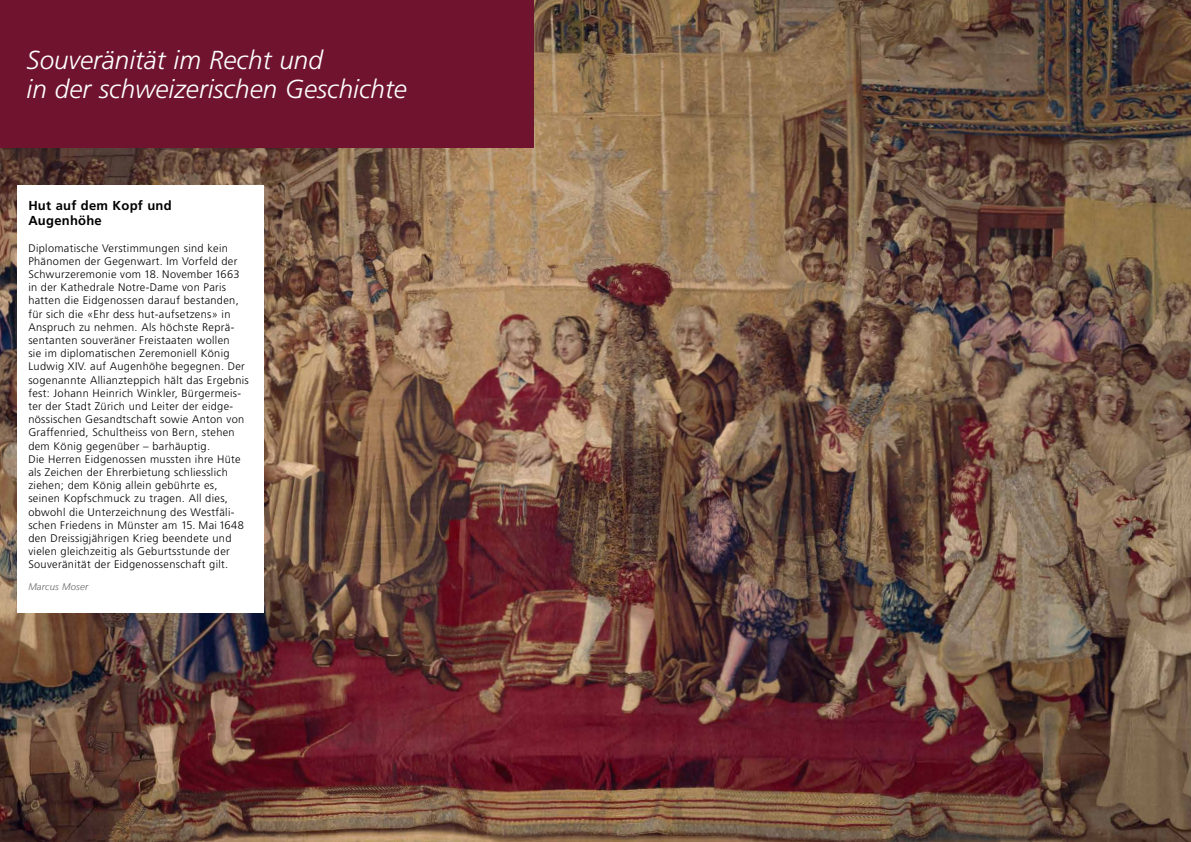
<style>
.page{position:relative;width:1191px;height:842px;background:#fff}
.page>*{position:absolute;margin:0;border:0;box-sizing:border-box;transform-origin:0 0}
.t1{font:italic 300 26px/29px "Frutiger LT Pro";color:#fff}
.t2{font:700 13px/15.6px "Frutiger LT Com";letter-spacing:.02em;color:#000}
.t3{font:300 11px/13.2px "Frutiger LT Pro";letter-spacing:.03em;color:#000}
.t4{font:italic 300 9.5px "Frutiger LT Com";letter-spacing:.02em;color:#636466}
</style>
<div class="page">
<img style="left:0;top:0;width:1191px;height:842px">
<div style="left:17px;top:185px;width:247px;height:427px;background:#fff"></div>
<div style="left:0;top:0;width:533px;height:147px;background:#6f132f"></div>
<h1 class="t1" style="left:27px;top:46px;width:382px">Souveränität im Recht und<br>in der schweizerischen Geschichte</h1>
<p class="t2" style="left:28px;top:197px;width:145px">Hut auf dem Kopf und<br>Augenhöhe</p>
<p class="t3" style="left:28px;top:241px;width:222px">Diplomatische Verstimmungen sind kein Phänomen der Gegenwart. Im Vorfeld der Schwurzeremonie vom 18. November 1663 in der Kathedrale Notre-Dame von Paris hatten die Eidgenossen darauf bestanden, für sich die «Ehr dess hut-aufsetzens» in Anspruch zu nehmen. Als höchste Reprä&shy;sentanten souveräner Freistaaten wollen<br>sie im diplomatischen Zeremoniell König Ludwig XIV. auf Augenhöhe begegnen. Der sogenannte Allianzteppich hält das Ergebnis fest: Johann Heinrich Winkler, Bürgermeis&shy;ter der Stadt Zürich und Leiter der eidge&shy;nössischen Gesandtschaft sowie Anton von Graffenried, Schultheiss von Bern, stehen dem König gegenüber – barhäuptig.<br>Die Herren Eidgenossen mussten ihre Hüte als Zeichen der Ehrerbietung schliesslich ziehen; dem König allein gebührte es, seinen Kopfschmuck zu tragen. All dies, obwohl die Unterzeichnung des Westfäli&shy;schen Friedens in Münster am 15. Mai 1648 den Dreissigjährigen Krieg beendete und vielen gleichzeitig als Geburtsstunde der Souveränität der Eidgenossenschaft gilt.</p>
<p class="t4" style="left:28px;top:581px;width:61px">Marcus Moser</p>
</div>
